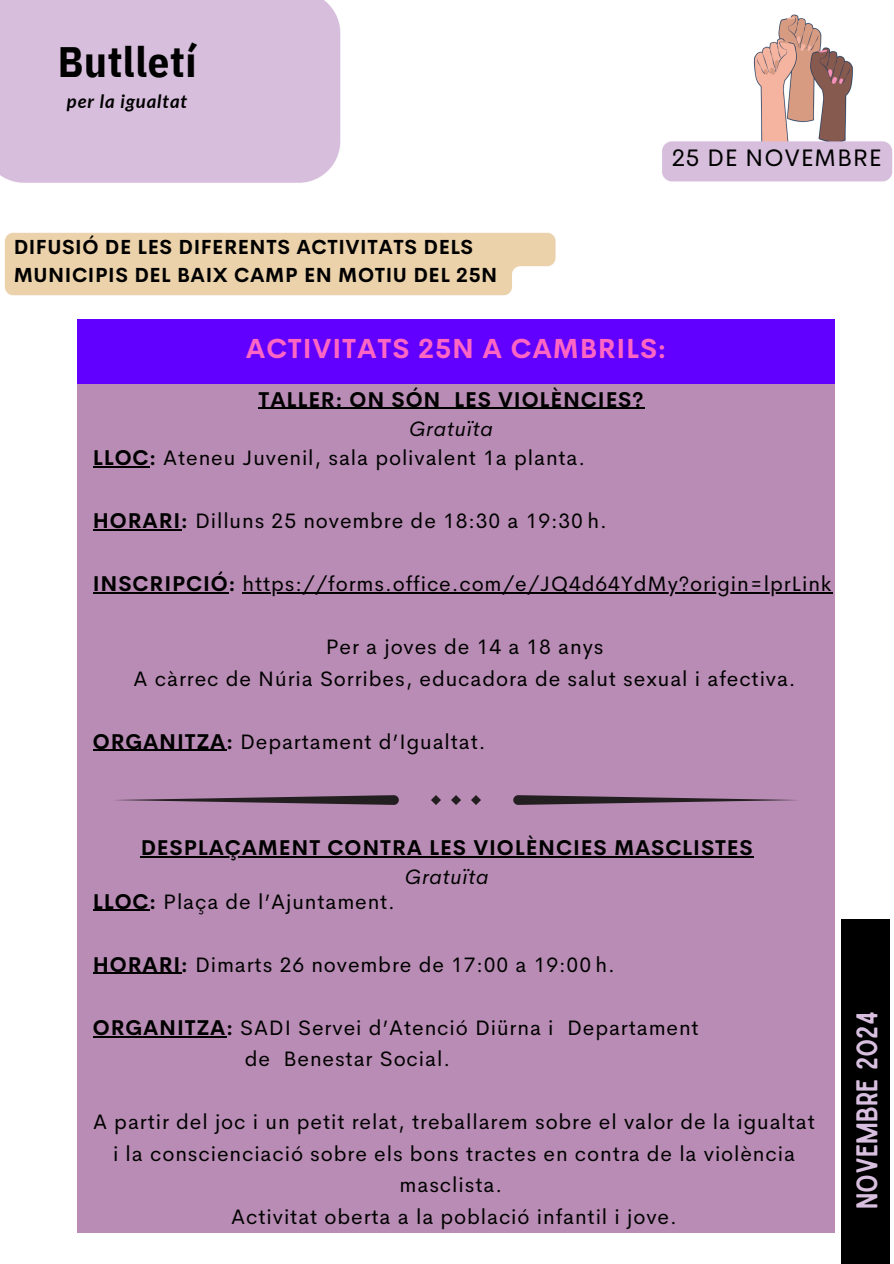
<style>
.page{position:relative;width:894px;height:1264px;background:#fff}
.page>*{position:absolute;margin:0;border:0;box-sizing:border-box;transform-origin:0 0}
.t1{font:700 42.45px "IBM Plex Sans Cond";letter-spacing:.015em;color:#000}
.t2{font:28.65px "Sailors";color:#d8bfdf}
.t3{font:700 27px "Cerebri Sans";letter-spacing:.03em;color:#ff66c4}
.t4{font:24px "Cerebri Sans";letter-spacing:.03em;color:#000}
.t5{font:21px/31.5px "Cerebri Sans";letter-spacing:.04em;color:#000;text-align:center}
.t6{font:700 21px/29.2px "Cerebri Sans";letter-spacing:.04em;color:#000;text-align:center}
.t7{font:700 19.95px/28.2px "Cerebri Sans";letter-spacing:.03em;color:#000}
.t8{font:italic 700 18.6px "Lato";letter-spacing:.045em;color:#000}
.s1{font-weight:400;font-style:italic}
.s2{font-weight:700}
</style>
<div class="page">
<img style="left:0;top:0;width:893px;height:296px">
<div style="left:77px;top:337px;width:757px;height:895px;background:#b88cb4"></div>
<div style="left:841px;top:919px;width:48px;height:344px;background:#000"></div>
<hr style="left:258px;top:408px;width:183px;height:1px;background:#000">
<svg style="left:441px;top:408px;width:13px;height:1px"></svg>
<hr style="left:454px;top:408px;width:190px;height:1px;background:#000">
<hr style="left:93px;top:466px;width:56px;height:1px;background:#000">
<hr style="left:93px;top:529px;width:88px;height:1px;background:#000">
<hr style="left:93px;top:592px;width:136px;height:1px;background:#000">
<hr style="left:242px;top:592px;width:590px;height:1px;background:#000">
<hr style="left:93px;top:750px;width:133px;height:1px;background:#000">
<hr style="left:141px;top:856px;width:612px;height:1px;background:#000">
<hr style="left:93px;top:909px;width:56px;height:2px;background:#000">
<hr style="left:93px;top:972px;width:88px;height:2px;background:#000">
<hr style="left:93px;top:1035px;width:133px;height:2px;background:#000">
<div style="left:77px;top:319px;width:757px;height:64px;background:#6100ff"></div>
<svg style="left:115px;top:795px;width:284px;height:10px"></svg>
<svg style="left:513px;top:795px;width:284px;height:10px"></svg>
<svg style="left:451px;top:795px;width:10px;height:10px"></svg>
<svg style="left:431px;top:795px;width:10px;height:10px"></svg>
<svg style="left:471px;top:795px;width:10px;height:10px"></svg>
<p class="t1" style="left:58px;top:34px;width:140px">Butlletí</p>
<p class="t8" style="left:67px;top:89px;width:122px">per la igualtat</p>
<h4 class="t4" style="left:671px;top:142px;width:211px">25 DE NOVEMBRE</h4>
<h3 class="t7" style="left:14px;top:232px;width:485px">DIFUSIÓ DE LES DIFERENTS ACTIVITATS DELS<br>MUNICIPIS DEL BAIX CAMP EN MOTIU DEL 25N</h3>
<h5 class="t3" style="left:246px;top:331px;width:422px">ACTIVITATS 25N A CAMBRILS:</h5>
<h5 class="t6" style="left:258px;top:385px;width:386px">TALLER: ON SÓN LES VIOLÈNCIES?<br><span class="s1">Gratuïta</span></h5>
<p class="t5" style="left:93px;top:442px;width:493px"><span class="s2">LLOC:</span> Ateneu Juvenil, sala polivalent 1a planta.</p>
<h5 class="t5" style="left:93px;top:505px;width:515px"><span class="s2">HORARI:</span> Dilluns 25 novembre de 18:30 a 19:30 h.</h5>
<h5 class="t5" style="left:93px;top:568px;width:740px"><span class="s2">INSCRIPCIÓ:</span> https://forms.office.com/e/JQ4d64YdMy?origin=lprLink</h5>
<h5 class="t5" style="left:133px;top:631px;width:663px">Per a joves de 14 a 18 anys<br>A càrrec de Núria Sorribes, educadora de salut sexual i afectiva.</h5>
<h5 class="t5" style="left:93px;top:725px;width:394px"><span class="s2">ORGANITZA:</span> Departament d’Igualtat.</h5>
<h5 class="t6" style="left:141px;top:833px;width:613px">DESPLAÇAMENT CONTRA LES VIOLÈNCIES MASCLISTES<br><span class="s1">Gratuïta</span></h5>
<h5 class="t5" style="left:93px;top:885px;width:303px"><span class="s2">LLOC:</span> Plaça de l’Ajuntament.</h5>
<h5 class="t5" style="left:93px;top:948px;width:523px"><span class="s2">HORARI:</span> Dimarts 26 novembre de 17:00 a 19:00 h.</h5>
<h5 class="t5" style="left:245px;top:1011px;width:455px;text-align:left;text-indent:-152px"><span class="s2">ORGANITZA:</span> SADI Servei d’Atenció Diürna i Departament de Benestar Social.</h5>
<h5 class="t5" style="left:93px;top:1106px;width:723px">A partir del joc i un petit relat, treballarem sobre el valor de la igualtat i la conscienciació sobre els bons tractes en contra de la violència masclista.<br>Activitat oberta a la població infantil i jove.</h5>
<h1 class="t2" style="left:856px;top:1208px;width:199px;rotate:-90deg">NOVEMBRE 2024</h1>
</div>
